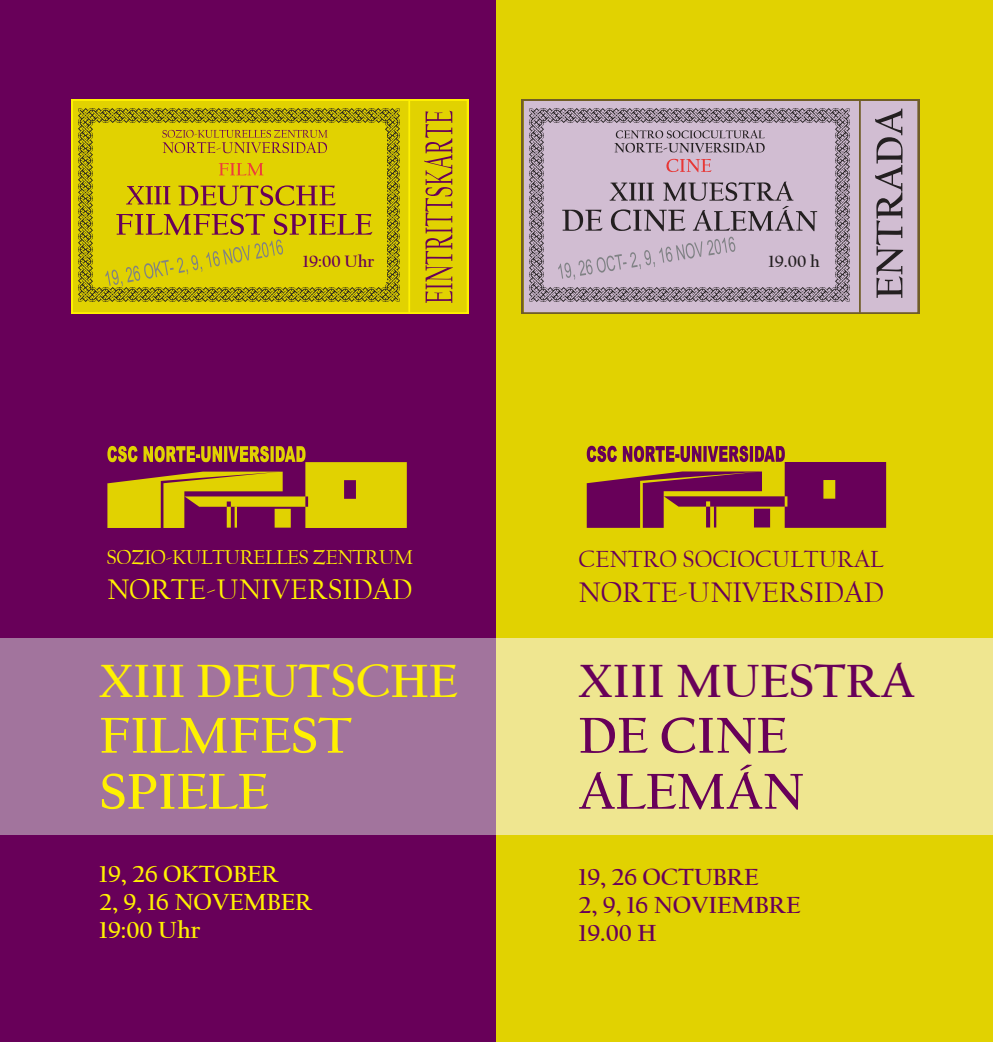
<style>
.page{position:relative;width:993px;height:1042px;background:#fff}
.page>*{position:absolute;margin:0;border:0;box-sizing:border-box;transform-origin:0 0}
.t1{font:700 52.5px/56px "Californian FB";color:#fff101}
.t2{font:700 52.5px/56px "Californian FB";color:#680059}
.t3{font:700 49px "Californian FB";color:#fff101}
.t4{font:700 49px "Californian FB";color:#680059}
.t5{font:29.75px "Californian FB";color:#680059}
.t6{font:29.75px "Californian FB";color:#fff101}
.t7{font:700 24.5px/28px "Californian FB";color:#fff101}
.t8{font:700 24.5px/28px "Californian FB";color:#680059}
.t9{font:24.5px "Californian FB";color:#680059}
.t10{font:21px "Californian FB";letter-spacing:-.025em;color:#fff101}
.t11{font:700 17.5px "Californian FB";color:#680059}
.t12{font:700 17.5px "Californian FB";color:#231f20}
</style>
<div class="page">
<div style="left:0;top:0;width:506px;height:1042px;background:#680059"></div>
<div style="left:496px;top:0;width:496px;height:1042px;background:#e1d201"></div>
<div style="left:0;top:638px;width:496px;height:196px;background:#a2749d"></div>
<div style="left:496px;top:638px;width:496px;height:196px;background:#efe690"></div>
<div style="left:73px;top:101px;width:393px;height:211px;background:#e1d201"></div>
<div style="left:71px;top:99px;width:397px;height:215px;border:4px solid #fff101"></div>
<img style="left:78px;top:109px;width:321px;height:14px">
<img style="left:385px;top:123px;width:14px;height:178px">
<img style="left:78px;top:287px;width:307px;height:14px">
<img style="left:78px;top:123px;width:14px;height:164px">
<div style="left:103px;top:131px;width:284px;height:151px;background:#e1d201"></div>
<svg style="left:586px;top:446px;width:299px;height:82px"></svg>
<svg style="left:424px;top:111px;width:29px;height:192px"></svg>
<svg style="left:107px;top:446px;width:299px;height:82px"></svg>
<svg style="left:178px;top:185px;width:158px;height:21px"></svg>
<svg style="left:162px;top:130px;width:165px;height:23px"></svg>
<svg style="left:219px;top:163px;width:44px;height:13px"></svg>
<hr style="left:408px;top:100px;width:2px;height:213px;background:#fff101">
<div style="left:523px;top:101px;width:394px;height:211px;background:#d1bdd2"></div>
<div style="left:521px;top:99px;width:397px;height:215px;border:4px solid #705d27"></div>
<img style="left:529px;top:109px;width:320px;height:14px">
<img style="left:835px;top:123px;width:14px;height:178px">
<img style="left:529px;top:287px;width:306px;height:14px">
<img style="left:529px;top:123px;width:14px;height:164px">
<hr style="left:858px;top:100px;width:2px;height:213px;background:#705d27">
<svg style="left:666px;top:159px;width:45px;height:13px"></svg>
<svg style="left:875px;top:109px;width:27px;height:189px"></svg>
<svg style="left:614px;top:130px;width:150px;height:23px"></svg>
<svg style="left:562px;top:181px;width:254px;height:50px"></svg>
<svg style="left:126px;top:186px;width:44px;height:18px"></svg>
<svg style="left:105px;top:214px;width:267px;height:72px"></svg>
<svg style="left:558px;top:237px;width:177px;height:43px"></svg>
<p class="t11" style="left:303px;top:254px;width:73px">19:00 Uhr</p>
<p class="t10" style="left:106px;top:546px;width:308px">SOZIO-KULTURELLES ZENTRUM</p>
<p class="t6" style="left:107px;top:573px;width:307px">NORTE-UNIVERSIDAD</p>
<h2 class="t3" style="left:99px;top:660px;width:359px">XIII DEUTSCHE</h2>
<h1 class="t1" style="left:99px;top:712px;width:254px">FILMFEST<br>SPIELE</h1>
<p class="t7" style="left:99px;top:862px;width:214px">19, 26 OKTOBER<br>2, 9, 16 NOVEMBER<br>19:00 Uhr</p>
<p class="t12" style="left:768px;top:254px;width:53px">19.00 h</p>
<p class="t9" style="left:578px;top:545px;width:306px">CENTRO SOCIOCULTURAL</p>
<p class="t5" style="left:578px;top:576px;width:307px">NORTE-UNIVERSIDAD</p>
<h2 class="t4" style="left:578px;top:660px;width:337px">XIII MUESTRA</h2>
<h1 class="t2" style="left:578px;top:712px;width:227px">DE CINE<br>ALEMÁN</h1>
<p class="t8" style="left:578px;top:865px;width:223px">19, 26 OCTUBRE<br>2, 9, 16 NOVIEMBRE<br>19.00 H</p>
</div>
